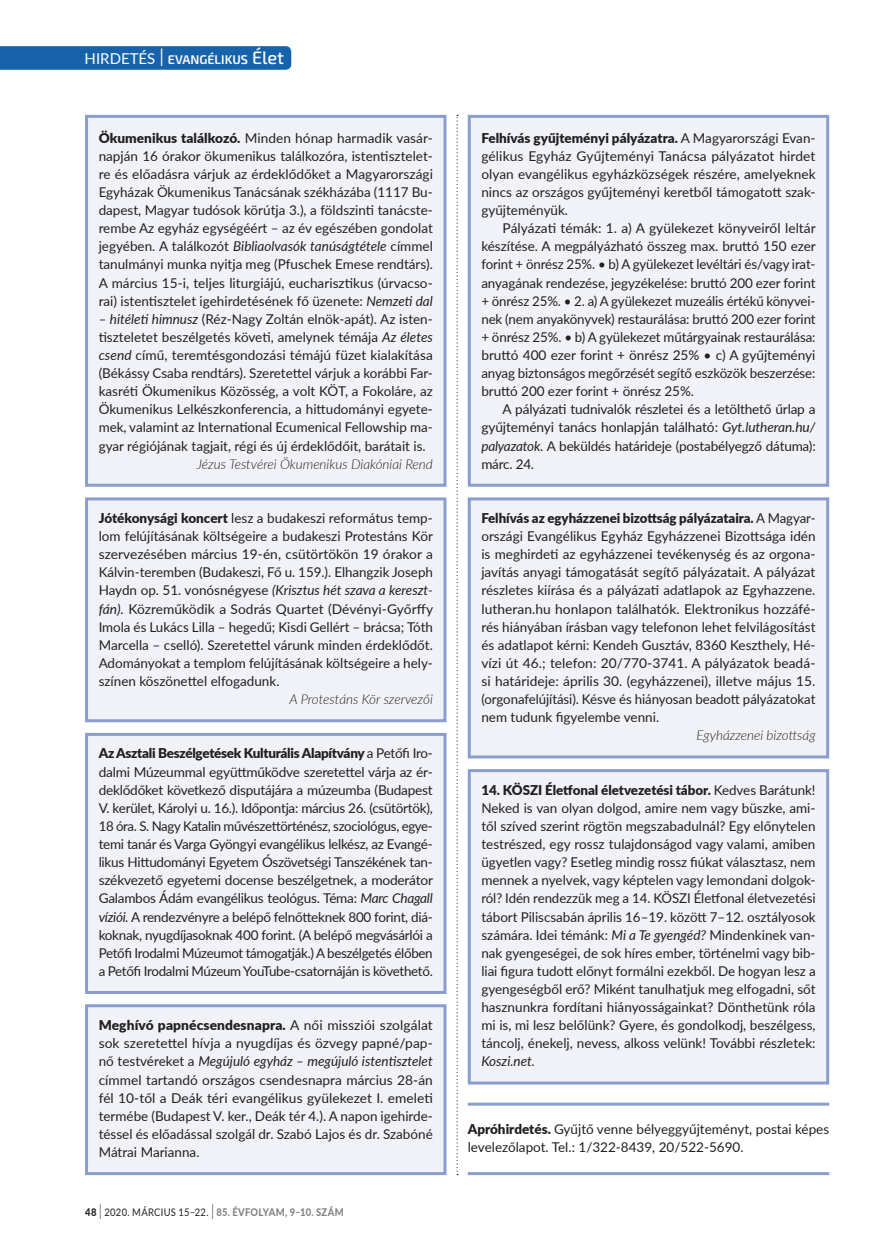
<style>
.page{position:relative;width:893px;height:1255px;background:#fff}
.page>*{position:absolute;margin:0;border:0;box-sizing:border-box;transform-origin:0 0}
.t1{font:13.5px/18.1px "Lato";letter-spacing:-.005em;color:#231f20;text-align:justify}
.t2{font:italic 300 13.5px "Lato";color:#231f20}
.t3{font:italic 13.5px "Lato";color:#231f20}
.t4{font:600 12.6px "Exo 2";color:#fff}
.t5{font:800 10.5px "Lato";letter-spacing:.03em;color:#808285;scale:.9 1}
.s1{font-family:"Lato";font-weight:400;font-size:15px}
.s2{font-weight:300;font-size:25.2px}
.s3{font-weight:500;font-size:18px}
.s4{font-weight:900}
.s5{font-style:italic}
.s6{color:#231f20}
.s7{font-weight:300;font-size:21px;color:#231f20}
.s8{font-weight:400;color:#231f20}
</style>
<div class="page">
<svg style="left:457px;top:115px;width:1px;height:1060px"></svg>
<svg style="left:0;top:46px;width:291px;height:24px;background:#1a65ad"></svg>
<div style="left:87px;top:499px;width:358px;height:221px;background:#f0f2f8"></div>
<div style="left:85px;top:497px;width:361px;height:225px;border:3px solid #8a9ece"></div>
<div style="left:87px;top:116px;width:358px;height:369px;background:#f0f2f8"></div>
<div style="left:85px;top:115px;width:361px;height:372px;border:3px solid #8a9ece"></div>
<div style="left:87px;top:734px;width:358px;height:258px;background:#f0f2f8"></div>
<div style="left:85px;top:732px;width:361px;height:261px;border:3px solid #8a9ece"></div>
<div style="left:87px;top:1005px;width:358px;height:168px;background:#f0f2f8"></div>
<div style="left:85px;top:1004px;width:361px;height:170px;border:3px solid #8a9ece"></div>
<div style="left:469px;top:116px;width:359px;height:369px;background:#f0f2f8"></div>
<div style="left:468px;top:115px;width:361px;height:372px;border:3px solid #8a9ece"></div>
<div style="left:469px;top:499px;width:359px;height:258px;background:#f0f2f8"></div>
<div style="left:468px;top:497px;width:361px;height:261px;border:3px solid #8a9ece"></div>
<div style="left:469px;top:770px;width:359px;height:312px;background:#f0f2f8"></div>
<div style="left:468px;top:769px;width:361px;height:315px;border:3px solid #8a9ece"></div>
<hr style="left:468px;top:1171px;width:361px;height:3px;background:#8a9ece">
<hr style="left:468px;top:1102px;width:361px;height:3px;background:#8a9ece">
<p class="t4" style="left:85px;top:52px;width:201px"><span class="s1">HIRDETÉS</span> <span class="s2">I</span> EVANGÉLIKUS <span class="s3">Élet</span></p>
<p class="t1" style="left:99px;top:128px;width:336px"><span class="s4">Ökumenikus találkozó.</span> Minden hónap harmadik vasár&shy;napján 16 órakor ökumenikus találkozóra, istentisztelet&shy;re és előadásra várjuk az érdeklődőket a Magyarországi Egyházak Ökumenikus Tanácsának székházába (1117 Bu&shy;dapest, Magyar tudósok körútja 3.), a földszinti tanácste&shy;rembe Az egyház egységéért – az év egészében gondolat jegyében. A találkozót <span class="s5">Bibliaolvasók tanúságtétele</span> címmel tanulmányi munka nyitja meg (Pfuschek Emese rendtárs).<br>A március 15-i, teljes liturgiájú, eucharisztikus (úrvacso&shy;rai) istentisztelet igehirdetésének fő üzenete: <span class="s5">Nemzeti dal</span></p>
<p class="t1" style="left:99px;top:309px;width:336px"><span class="s5">– hitéleti himnusz</span> (Réz-Nagy Zoltán elnök-apát). Az isten&shy;tiszteletet beszélgetés követi, amelynek témája <span class="s5">Az életes csend</span> című, teremtésgondozási témájú füzet kialakítása (Békássy Csaba rendtárs). Szeretettel várjuk a korábbi Far&shy;kasréti Ökumenikus Közösség, a volt KÖT, a Fokoláre, az Ökumenikus Lelkészkonferencia, a hittudományi egyete&shy;mek, valamint az International Ecumenical Fellowship ma&shy;gyar régiójának tagjait, régi és új érdeklődőit, barátait is.</p>
<p class="t2" style="left:197px;top:454px;width:238px">Jézus Testvérei Ökumenikus Diakóniai Rend</p>
<p class="t1" style="left:99px;top:508px;width:336px"><span class="s4">Jótékonysági koncert</span> lesz a budakeszi református temp&shy;lom felújításának költségeire a budakeszi Protestáns Kör szervezésében március 19-én, csütörtökön 19 órakor a Kálvin-teremben (Budakeszi, Fő u. 159.). Elhangzik Joseph Haydn op. 51. vonósnégyese <span class="s5">(Krisztus hét szava a kereszt&shy;fán).</span> Közreműködik a Sodrás Quartet (Dévényi-Győrffy Imola és Lukács Lilla – hegedű; Kisdi Gellért – brácsa; Tóth Marcella – cselló). Szeretettel várunk minden érdeklődőt.<br>Adományokat a templom felújításának költségeire a hely&shy;színen köszönettel elfogadunk.</p>
<p class="t2" style="left:290px;top:690px;width:145px">A Protestáns Kör szervezői</p>
<p class="t1" style="left:99px;top:744px;width:336px"><span class="s4">Az Asztali Beszélgetések Kulturális Alapítvány</span> a Petőfi Iro&shy;dalmi Múzeummal együttműködve szeretettel várja az ér&shy;deklődőket következő disputájára a múzeumba (Budapest V. kerület, Károlyi u. 16.). Időpontja: március 26. (csütörtök), 18 óra. S. Nagy Katalin művészettörténész, szociológus, egye&shy;temi tanár és Varga Gyöngyi evangélikus lelkész, az Evangé&shy;likus Hittudományi Egyetem Ószövetségi Tanszékének tan&shy;székvezető egyetemi docense beszélgetnek, a moderátor Galambos Ádám evangélikus teológus. Téma: <span class="s5">Marc Chagall víziói.</span> A rendezvényre a belépő felnőtteknek 800 forint, diá&shy;koknak, nyugdíjasoknak 400 forint. (A belépő megvásárlói a Petőfi Irodalmi Múzeumot támogatják.) A beszélgetés élőben a Petőfi Irodalmi Múzeum YouTube-csatornáján is követhető.</p>
<p class="t1" style="left:99px;top:1015px;width:336px"><span class="s4">Meghívó papnécsendesnapra.</span> A női missziói szolgálat sok szeretettel hívja a nyugdíjas és özvegy papné/pap&shy;nő testvéreket a <span class="s5">Megújuló egyház – megújuló istentisztelet </span>címmel tartandó országos csendesnapra március 28-án fél 10-től a Deák téri evangélikus gyülekezet I. emeleti termébe (Budapest V. ker., Deák tér 4.). A napon igehirde&shy;téssel és előadással szolgál dr. Szabó Lajos és dr. Szabóné Mátrai Marianna.</p>
<p class="t5" style="left:85px;top:1203px;width:289px"><span class="s6">48</span> <span class="s7">I</span> <span class="s8">2020. MÁRCIUS 15–22.</span> <span class="s7">I</span> 85. ÉVFOLYAM, 9–10. SZÁM</p>
<p class="t1" style="left:481px;top:128px;width:336px"><span class="s4">Felhívás gyűjteményi pályázatra.</span> A Magyarországi Evan&shy;gélikus Egyház Gyűjteményi Tanácsa pályázatot hirdet olyan evangélikus egyházközségek részére, amelyeknek nincs az országos gyűjteményi keretből támogatott szak&shy;gyűjteményük.</p>
<p class="t1" style="left:481px;top:218px;width:336px;text-align:left;text-indent:21px">Pályázati témák: 1. a) A gyülekezet könyveiről leltár készítése. A megpályázható összeg max. bruttó 150 ezer forint + önrész 25%. • b) A gyülekezet levéltári és/vagy irat&shy;anyagának rendezése, jegyzékelése: bruttó 200 ezer forint + önrész 25%. • 2. a) A gyülekezet muzeális értékű könyvei&shy;nek (nem anyakönyvek) restaurálása: bruttó 200 ezer forint + önrész 25%. • b) A gyülekezet műtárgyainak restaurálása: bruttó 400 ezer forint + önrész 25% • c) A gyűjteményi anyag biztonságos megőrzését segítő eszközök beszerzése: bruttó 200 ezer forint + önrész 25%.</p>
<p class="t1" style="left:481px;top:400px;width:336px;text-indent:21px">A pályázati tudnivalók részletei és a letölthető űrlap a gyűjteményi tanács honlapján található: <span class="s5">Gyt.lutheran.hu/ palyazatok.</span> A beküldés határideje (postabélyegző dátuma): márc. 24.</p>
<p class="t1" style="left:481px;top:508px;width:336px"><span class="s4">Felhívás az egyházzenei bizottság pályázataira.</span> A Magyar&shy;országi Evangélikus Egyház Egyházzenei Bizottsága idén is meghirdeti az egyházzenei tevékenység és az orgona&shy;javítás anyagi támogatását segítő pályázatait. A pályázat részletes kiírása és a pályázati adatlapok az Egyhazzene. lutheran.hu honlapon találhatók. Elektronikus hozzáfé&shy;rés hiányában írásban vagy telefonon lehet felvilágosítást és adatlapot kérni: Kendeh Gusztáv, 8360 Keszthely, Hé&shy;vízi út 46.; telefon: 20/770-3741. A pályázatok beadá&shy;si határideje: április 30. (egyházzenei), illetve május 15. (orgonafelújítási). Késve és hiányosan beadott pályázatokat nem tudunk figyelembe venni.</p>
<p class="t2" style="left:696px;top:726px;width:121px">Egyházzenei bizottság</p>
<p class="t1" style="left:481px;top:780px;width:336px"><span class="s4">14. KÖSZI Életfonal életvezetési tábor.</span> Kedves Barátunk!<br>Neked is van olyan dolgod, amire nem vagy büszke, ami&shy;től szíved szerint rögtön megszabadulnál? Egy előnytelen testrészed, egy rossz tulajdonságod vagy valami, amiben ügyetlen vagy? Esetleg mindig rossz fiúkat választasz, nem mennek a nyelvek, vagy képtelen vagy lemondani dolgok&shy;ról? Idén rendezzük meg a 14. KÖSZI Életfonal életvezetési tábort Piliscsabán április 16–19. között 7–12. osztályosok számára. Idei témánk: <span class="s5">Mi a Te gyengéd?</span> Mindenkinek van&shy;nak gyengeségei, de sok híres ember, történelmi vagy bib&shy;liai figura tudott előnyt formálni ezekből. De hogyan lesz a gyengeségből erő? Miként tanulhatjuk meg elfogadni, sőt hasznunkra fordítani hiányosságainkat? Dönthetünk róla mi is, mi lesz belőlünk? Gyere, és gondolkodj, beszélgess, táncolj, énekelj, nevess, alkoss velünk! További részletek:</p>
<p class="t3" style="left:481px;top:1051px;width:55px">Koszi.net.</p>
<p class="t1" style="left:468px;top:1119px;width:363px"><span class="s4">Apróhirdetés.</span> Gyűjtő venne bélyeggyűjteményt, postai képes levelezőlapot. Tel.: 1/322-8439, 20/522-5690.</p>
</div>
